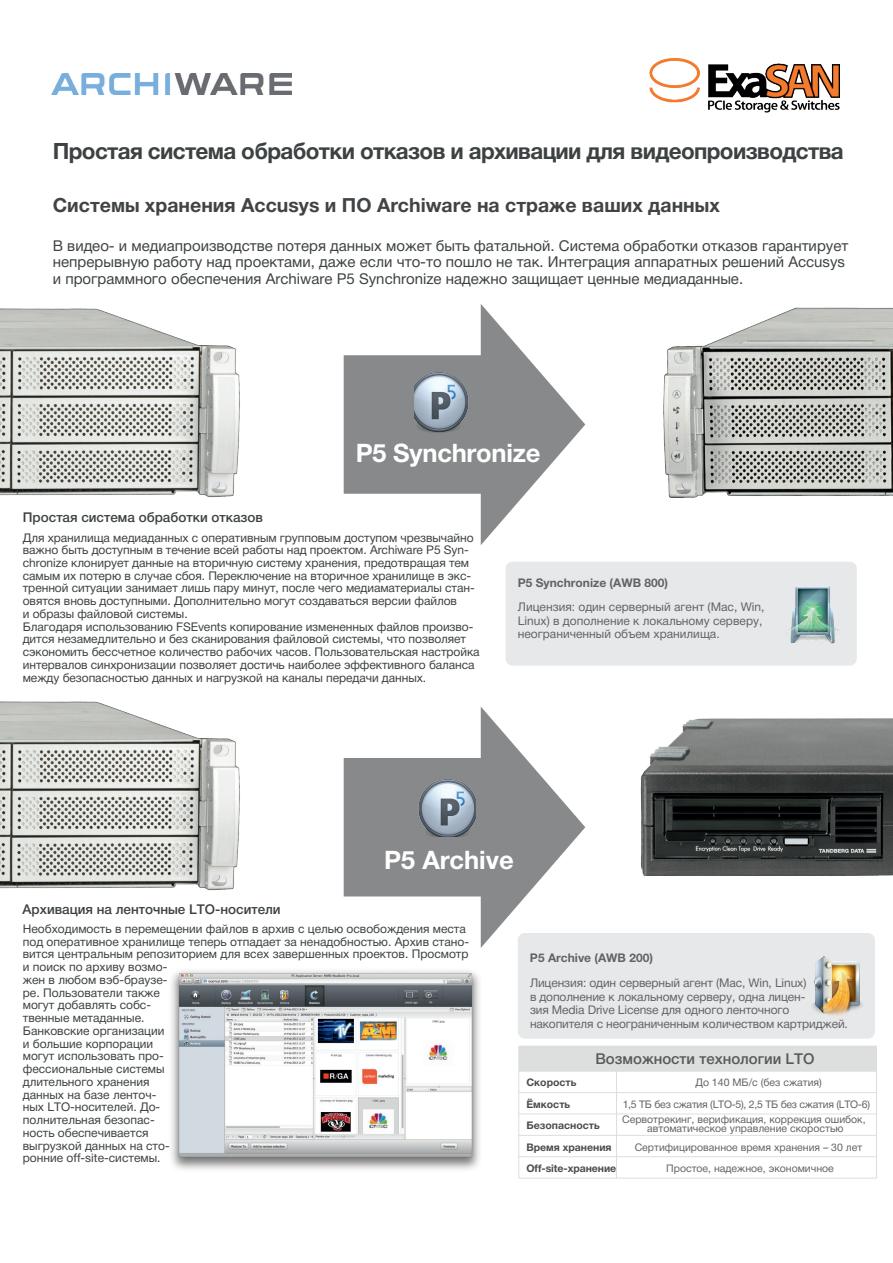
<style>
.page{position:relative;width:893px;height:1263px;background:#fff}
.page>*{position:absolute;margin:0;border:0;box-sizing:border-box;transform-origin:0 0}
.t1{font:25.5px "Helvetica 7 Bold";letter-spacing:-.01em;color:#fff}
.t2{font:22.5px "Helvetica 7 Bold";letter-spacing:-.03em;color:#3c4142}
.t3{font:19.5px "Helvetica 7 Bold";color:#414446}
.t4{font:15px/16.5px "Helvetica 5 Normal";color:#3c4142}
.t5{font:15px "Helvetica 6 Medium";color:#58595b}
.t6{font:13.5px "Helvetica 6 Medium";color:#3c4142}
.t7{font:12px/12.8px "Helvetica 5 Normal";letter-spacing:-.005em;color:#3c4142}
.t8{font:12px/13.5px "Helvetica 5 Normal";letter-spacing:-.01em;color:#636366}
.t9{font:12px "Helvetica 7 Bold";color:#636366}
.t10{font:10.5px/9px "Helvetica 5 Normal";color:#636366;text-align:center}
.t11{font:10.5px/21.5px "Helvetica 7 Bold";color:#494c4d}
.t12{font:10.5px "Helvetica Neue Cyr";letter-spacing:-.025em;color:#636366}
.t13{font:10.5px "Helvetica Neue Cyr";color:#636366}
</style>
<div class="page">
<img style="left:51px;top:74px;width:240px;height:20px">
<div style="left:505px;top:562px;width:351px;height:104px;background:#e7e8e9;border-radius:7px"></div>
<img style="left:786px;top:586px;width:54px;height:58px">
<img style="left:0;top:308px;width:240px;height:190px">
<img style="left:663px;top:307px;width:229px;height:191px">
<img style="left:0;top:701px;width:240px;height:190px">
<svg style="left:344px;top:707px;width:241px;height:241px;fill:#87898b"></svg>
<svg style="left:344px;top:304px;width:241px;height:241px;fill:#87898b"></svg>
<img style="left:640px;top:718px;width:252px;height:158px">
<div style="left:518px;top:933px;width:356px;height:106px;background:#e7e8e9;border-radius:7px"></div>
<img style="left:812px;top:956px;width:51px;height:60px">
<div style="left:519px;top:1047px;width:357px;height:24px;background:#dddfde"></div>
<hr style="left:876px;top:1046px;width:1px;height:132px;background:#dddfde">
<hr style="left:616px;top:1071px;width:1px;height:107px;background:#dddfde">
<hr style="left:518px;top:1046px;width:1px;height:132px;background:#dddfde">
<hr style="left:518px;top:1178px;width:358px;height:1px;background:#dddfde">
<hr style="left:518px;top:1157px;width:358px;height:1px;background:#dddfde">
<hr style="left:518px;top:1135px;width:358px;height:1px;background:#dddfde">
<hr style="left:518px;top:1114px;width:358px;height:1px;background:#dddfde">
<hr style="left:518px;top:1092px;width:358px;height:1px;background:#dddfde">
<hr style="left:518px;top:1071px;width:358px;height:1px;background:#dddfde">
<hr style="left:518px;top:1046px;width:358px;height:1px;background:#dddfde">
<img style="left:649px;top:58px;width:191px;height:55px">
<img style="left:417px;top:778px;width:59px;height:59px">
<img style="left:414px;top:372px;width:55px;height:61px">
<img style="left:171px;top:970px;width:309px;height:200px">
<h2 class="t2" style="left:53px;top:139px;width:792px">Простая система обработки отказов и архивации для видеопроизводства</h2>
<h3 class="t3" style="left:53px;top:194px;width:668px">Системы хранения Accusys и ПО Archiware на страже ваших данных</h3>
<p class="t4" style="left:53px;top:237px;width:797px">В видео- и медиапроизводстве потеря данных может быть фатальной. Система обработки отказов гарантирует непрерывную работу над проектами, даже если что-то пошло не так. Интеграция аппаратных решений Accusys и программного обеспечения Archiware P5 Synchronize надежно защищает ценные медиаданные.</p>
<h1 class="t1" style="left:356px;top:439px;width:186px">P5 Synchronize</h1>
<p class="t6" style="left:23px;top:510px;width:242px">Простая система обработки отказов</p>
<p class="t7" style="left:23px;top:531px;width:458px">Для хранилища медиаданных с оперативным групповым доступом чрезвычайно важно быть доступным в течение всей работы над проектом. Archiware P5 Syn&shy;chronize клонирует данные на вторичную систему хранения, предотвращая тем самым их потерю в случае сбоя. Переключение на вторичное хранилище в экс&shy;тренной ситуации занимает лишь пару минут, после чего медиаматериалы стан&shy;овятся вновь доступными. Дополнительно могут создаваться версии файлов<br>и образы файловой системы.<br>Благодаря использованию FSEvents копирование измененных файлов произво&shy;дится незамедлительно и без сканирования файловой системы, что позволяет сэкономить бессчетное количество рабочих часов. Пользовательская настройка интервалов синхронизации позволяет достичь наиболее эффективного баланса между безопасностью данных и нагрузкой на каналы передачи данных.</p>
<p class="t9" style="left:518px;top:576px;width:152px">P5 Synchronize (AWB 800)</p>
<p class="t8" style="left:518px;top:600px;width:248px">Лицензия: один серверный агент (Mac, Win,<br>Linux) в дополнение к локальному серверу, неограниченный объем хранилища.</p>
<p class="t6" style="left:22px;top:901px;width:260px">Архивация на ленточные LTO-носители</p>
<h1 class="t1" style="left:384px;top:846px;width:131px">P5 Archive</h1>
<p class="t7" style="left:23px;top:922px;width:448px">Необходимость в перемещении файлов в архив с целью освобождения места под оперативное хранилище теперь отпадает за ненадобностью. Архив стано&shy;вится центральным репозиторием для всех завершенных проектов. Просмотр и поиск по архиву возмо-<br>жен в любом вэб-браузе-<br>ре. Пользователи также<br>могут добавлять собс-<br>твенные метаданные.<br>Банковские организации<br>и большие корпорации<br>могут использовать про-<br>фессиональные системы<br>длительного хранения<br>данных на базе ленточ-<br>ных LTO-носителей. До-<br>полнительная безопас-<br>ность обеспечивается<br>выгрузкой данных на сто-<br>ронние off-site-системы.</p>
<p class="t9" style="left:530px;top:951px;width:124px">P5 Archive (AWB 200)</p>
<p class="t8" style="left:530px;top:976px;width:319px">Лицензия: один серверный агент (Mac, Win, Linux)<br>в дополнение к локальному серверу, одна лицен-<br>зия Media Drive License для одного ленточного накопителя с неограниченным количеством картриджей.</p>
<p class="t5" style="left:595px;top:1051px;width:221px">Возможности технологии LTO</p>
<p class="t11" style="left:526px;top:1072px;width:51px">Скорость</p>
<p class="t10" style="left:695px;top:1078px;width:128px">До 140 МБ/с (без сжатия)</p>
<p class="t11" style="left:526px;top:1093px;width:45px">Ёмкость</p>
<p class="t12" style="left:622px;top:1098px;width:249px">1,5 ТБ без сжатия (LTO-5), 2,5 ТБ без сжатия (LTO-6)</p>
<p class="t13" style="left:634px;top:1141px;width:229px">Сертифицированное время хранения – 30 лет</p>
<p class="t11" style="left:526px;top:1115px;width:75px">Безопасность</p>
<p class="t10" style="left:622px;top:1115px;width:245px">Сервотрекинг, верификация, коррекция ошибок, автоматическое управление скоростью</p>
<p class="t11" style="left:526px;top:1136px;width:91px">Время хранения<br>Off-site-хранение</p>
<p class="t10" style="left:666px;top:1164px;width:169px">Простое, надежное, экономичное</p>
</div>
